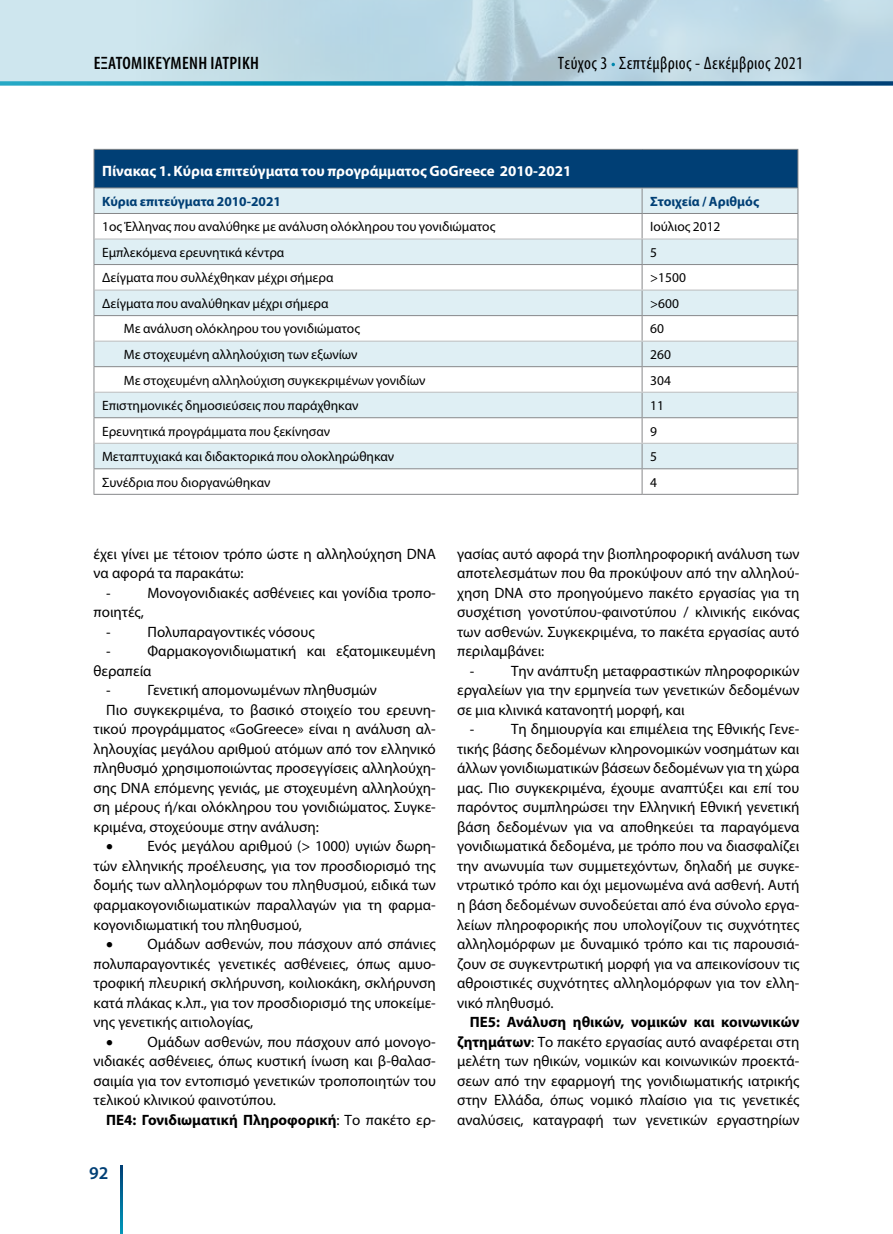
<style>
.page{position:relative;width:893px;height:1234px;background:#fff}
.page>*{position:absolute;margin:0;border:0;box-sizing:border-box;transform-origin:0 0}
.t1{font:condensed 18px "Myriad Pro";letter-spacing:.02em;color:#000}
.t2{font:600 condensed 18px "Myriad Pro";letter-spacing:.02em;color:#000}
.t3{font:600 18px "Myriad Pro";color:#003f75}
.t4{font:15px/19.5px "Myriad Pro";color:#000;text-align:justify}
.t5{font:700 15px "Myriad Pro";color:#fff}
.t6{font:700 15px "Myriad Pro";color:#000}
.t7{font:15px "Calibri";color:#000}
.t8{font:13.5px "Myriad Pro";color:#000}
.t9{font:700 13.5px "Myriad Pro";color:#003f75}
.s1{color:#fff}
.s2{font-weight:400}
.s3{font-weight:700}
</style>
<div class="page">
<svg style="left:0;top:81px;width:893px;height:4px;background:#137fa6"></svg>
<svg style="left:121px;top:1165px;width:2px;height:68px"></svg>
<div style="left:94px;top:149px;width:704px;height:39px;background:#003f75"></div>
<svg style="left:95px;top:188px;width:702px;height:280px;fill:#dfeff4"></svg>
<hr style="left:94px;top:149px;width:548px;height:1px;background:#898a8c">
<hr style="left:642px;top:149px;width:156px;height:1px;background:#898a8c">
<hr style="left:94px;top:187px;width:548px;height:1px;background:#898a8c">
<hr style="left:642px;top:187px;width:155px;height:1px;background:#898a8c">
<hr style="left:94px;top:150px;width:1px;height:38px;background:#87888a">
<hr style="left:797px;top:150px;width:1px;height:38px;background:#87888a">
<hr style="left:94px;top:213px;width:548px;height:1px;background:#87888a">
<hr style="left:642px;top:213px;width:156px;height:1px;background:#87888a">
<hr style="left:94px;top:238px;width:548px;height:1px;background:#bbbcbd">
<hr style="left:642px;top:238px;width:155px;height:1px;background:#bbbcbd">
<hr style="left:94px;top:264px;width:548px;height:1px;background:#87888a">
<hr style="left:642px;top:264px;width:156px;height:1px;background:#87888a">
<hr style="left:94px;top:289px;width:548px;height:1px;background:#bbbcbd">
<hr style="left:642px;top:289px;width:155px;height:1px;background:#bbbcbd">
<hr style="left:94px;top:315px;width:548px;height:1px;background:#87888a">
<hr style="left:642px;top:315px;width:156px;height:1px;background:#87888a">
<hr style="left:94px;top:340px;width:548px;height:1px;background:#bbbcbd">
<hr style="left:642px;top:340px;width:155px;height:1px;background:#bbbcbd">
<hr style="left:94px;top:366px;width:548px;height:1px;background:#87888a">
<hr style="left:642px;top:366px;width:156px;height:1px;background:#87888a">
<hr style="left:94px;top:391px;width:548px;height:1px;background:#bbbcbd">
<hr style="left:642px;top:391px;width:155px;height:1px;background:#bbbcbd">
<hr style="left:94px;top:417px;width:548px;height:1px;background:#87888a">
<hr style="left:642px;top:417px;width:156px;height:1px;background:#87888a">
<hr style="left:94px;top:443px;width:548px;height:1px;background:#bbbcbd">
<hr style="left:642px;top:443px;width:155px;height:1px;background:#bbbcbd">
<svg style="left:94px;top:188px;width:1px;height:306px"></svg>
<hr style="left:94px;top:468px;width:548px;height:1px;background:#87888a">
<hr style="left:642px;top:468px;width:156px;height:1px;background:#87888a">
<svg style="left:642px;top:188px;width:1px;height:306px"></svg>
<svg style="left:797px;top:188px;width:1px;height:306px"></svg>
<hr style="left:94px;top:494px;width:548px;height:1px;background:#87888a">
<hr style="left:642px;top:494px;width:156px;height:1px;background:#87888a">
<p class="t2" style="left:94px;top:52px;width:167px">ΕΞΑΤΟΜΙΚΕΥΜΈΝΗ ΙΑΤΡΙΚΉ</p>
<p class="t1" style="left:558px;top:52px;width:247px">Τεύχος 3 <span class="s1">•</span> Σεπτέμβριος - Δεκέμβριος 2021</p>
<p class="t5" style="left:102px;top:161px;width:471px">Πίνακας 1. Κύρια επιτεύγματα του προγράμματος GoGreece 2010-2021</p>
<p class="t9" style="left:102px;top:192px;width:181px">Κύρια επιτεύγματα 2010-2021</p>
<p class="t9" style="left:650px;top:192px;width:110px">Στοιχεία / Αριθμός</p>
<p class="t8" style="left:102px;top:218px;width:395px">1ος Έλληνας που αναλύθηκε με ανάλυση ολόκληρου του γονιδιώματος</p>
<p class="t8" style="left:650px;top:218px;width:72px">Ιούλιος 2012</p>
<p class="t8" style="left:102px;top:244px;width:184px">Εμπλεκόμενα ερευνητικά κέντρα</p>
<p class="t8" style="left:650px;top:244px;width:8px">5</p>
<p class="t8" style="left:102px;top:269px;width:233px">Δείγματα που συλλέχθηκαν μέχρι σήμερα</p>
<p class="t8" style="left:650px;top:269px;width:37px">&gt;1500</p>
<p class="t8" style="left:102px;top:295px;width:228px">Δείγματα που αναλύθηκαν μέχρι σήμερα</p>
<p class="t8" style="left:650px;top:295px;width:30px">&gt;600</p>
<p class="t8" style="left:124px;top:320px;width:238px">Με ανάλυση ολόκληρου του γονιδιώματος</p>
<p class="t8" style="left:650px;top:320px;width:15px">60</p>
<p class="t8" style="left:124px;top:346px;width:235px">Με στοχευμένη αλληλούχιση των εξωνίων</p>
<p class="t8" style="left:650px;top:346px;width:22px">260</p>
<p class="t8" style="left:124px;top:371px;width:303px">Με στοχευμένη αλληλούχιση συγκεκριμένων γονιδίων</p>
<p class="t8" style="left:650px;top:371px;width:22px">304</p>
<p class="t8" style="left:102px;top:397px;width:258px">Επιστημονικές δημοσιεύσεις που παράχθηκαν</p>
<p class="t8" style="left:650px;top:397px;width:15px">11</p>
<p class="t8" style="left:102px;top:422px;width:230px">Ερευνητικά προγράμματα που ξεκίνησαν</p>
<p class="t8" style="left:650px;top:422px;width:8px">9</p>
<p class="t8" style="left:102px;top:448px;width:294px">Μεταπτυχιακά και διδακτορικά που ολοκληρώθηκαν</p>
<p class="t8" style="left:650px;top:448px;width:8px">5</p>
<p class="t8" style="left:102px;top:473px;width:170px">Συνέδρια που διοργανώθηκαν</p>
<p class="t8" style="left:650px;top:473px;width:8px">4</p>
<p class="t4" style="left:94px;top:543px;width:344px">έχει γίνει με τέτοιον τρόπο ώστε η αλληλούχηση DNA να αφορά τα παρακάτω:</p>
<p class="t7" style="left:106px;top:582px;width:6px">-</p>
<p class="t4" style="left:148px;top:582px;width:290px">Μονογονιδιακές ασθένειες και γονίδια τροπο-</p>
<p class="t4" style="left:94px;top:602px;width:52px">ποιητές,</p>
<p class="t7" style="left:106px;top:621px;width:6px">-</p>
<p class="t4" style="left:148px;top:621px;width:169px">Πολυπαραγοντικές νόσους</p>
<p class="t7" style="left:106px;top:640px;width:6px">-</p>
<p class="t4" style="left:94px;top:641px;width:344px;text-indent:54px">Φαρμακογονιδιωματική και εξατομικευμένη θεραπεία</p>
<p class="t7" style="left:106px;top:679px;width:6px">-</p>
<p class="t4" style="left:148px;top:680px;width:231px">Γενετική απομονωμένων πληθυσμών</p>
<p class="t4" style="left:106px;top:699px;width:331px">Πιο συγκεκριμένα, το βασικό στοιχείο του ερευνη-</p>
<p class="t4" style="left:94px;top:719px;width:344px">τικού προγράμματος «GoGreece» είναι η ανάλυση αλ-</p>
<p class="t4" style="left:94px;top:738px;width:344px">ληλουχίας μεγάλου αριθμού ατόμων από τον ελληνικό</p>
<p class="t4" style="left:94px;top:758px;width:344px">πληθυσμό χρησιμοποιώντας προσεγγίσεις αλληλούχη-</p>
<p class="t4" style="left:94px;top:777px;width:344px">σης DNA επόμενης γενιάς, με στοχευμένη αλληλούχη-</p>
<p class="t4" style="left:94px;top:797px;width:344px">ση μέρους ή/και ολόκληρου του γονιδιώματος. Συγκε-</p>
<p class="t4" style="left:94px;top:816px;width:227px">κριμένα, στοχεύουμε στην ανάλυση:</p>
<p class="t4" style="left:94px;top:836px;width:344px;text-indent:13px">• Ενός μεγάλου αριθμού (&gt; 1000) υγιών δωρη&shy;τών ελληνικής προέλευσης, για τον προσδιορισμό της δομής των αλληλομόρφων του πληθυσμού, ειδικά των φαρμακογονιδιωματικών παραλλαγών για τη φαρμα&shy;κογονιδιωματική του πληθυσμού,</p>
<p class="t4" style="left:94px;top:933px;width:344px;text-indent:13px">• Ομάδων ασθενών, που πάσχουν από σπάνιες πολυπαραγοντικές γενετικές ασθένειες, όπως αμυο&shy;τροφική πλευρική σκλήρυνση, κοιλιοκάκη, σκλήρυνση κατά πλάκας κ.λπ., για τον προσδιορισμό της υποκείμε&shy;νης γενετικής αιτιολογίας,</p>
<p class="t4" style="left:94px;top:1031px;width:344px;text-indent:13px">• Ομάδων ασθενών, που πάσχουν από μονογο&shy;νιδιακές ασθένειες, όπως κυστική ίνωση και β-θαλασ&shy;σαιμία για τον εντοπισμό γενετικών τροποποιητών του τελικού κλινικού φαινοτύπου.</p>
<p class="t6" style="left:106px;top:1109px;width:331px">ΠΕ4: Γονιδιωματική Πληροφορική<span class="s2">: Το πακέτο ερ-</span></p>
<p class="t3" style="left:89px;top:1161px;width:21px">92</p>
<p class="t4" style="left:457px;top:543px;width:344px">γασίας αυτό αφορά την βιοπληροφορική ανάλυση των αποτελεσμάτων που θα προκύψουν από την αλληλού&shy;χηση DNA στο προηγούμενο πακέτο εργασίας για τη συσχέτιση γονοτύπου-φαινοτύπου / κλινικής εικόνας των ασθενών. Συγκεκριμένα, το πακέτα εργασίας αυτό περιλαμβάνει:</p>
<p class="t7" style="left:470px;top:660px;width:6px">-</p>
<p class="t4" style="left:457px;top:660px;width:344px;text-indent:54px">Την ανάπτυξη μεταφραστικών πληροφορικών εργαλείων για την ερμηνεία των γενετικών δεδομένων σε μια κλινικά κατανοητή μορφή, και</p>
<p class="t7" style="left:470px;top:718px;width:6px">-</p>
<p class="t4" style="left:457px;top:719px;width:344px;text-indent:54px">Τη δημιουργία και επιμέλεια της Εθνικής Γενε&shy;τικής βάσης δεδομένων κληρονομικών νοσημάτων και άλλων γονιδιωματικών βάσεων δεδομένων για τη χώρα μας. Πιο συγκεκριμένα, έχουμε αναπτύξει και επί του παρόντος συμπληρώσει την Ελληνική Εθνική γενετική βάση δεδομένων για να αποθηκεύει τα παραγόμενα γονιδιωματικά δεδομένα, με τρόπο που να διασφαλίζει την ανωνυμία των συμμετεχόντων, δηλαδή με συγκε&shy;ντρωτικό τρόπο και όχι μεμονωμένα ανά ασθενή. Αυτή η βάση δεδομένων συνοδεύεται από ένα σύνολο εργα&shy;λείων πληροφορικής που υπολογίζουν τις συχνότητες αλληλομόρφων με δυναμικό τρόπο και τις παρουσιά&shy;ζουν σε συγκεντρωτική μορφή για να απεικονίσουν τις αθροιστικές συχνότητες αλληλομόρφων για τον ελλη&shy;νικό πληθυσμό.</p>
<p class="t4" style="left:457px;top:1011px;width:344px;text-indent:13px"><span class="s3">ΠΕ5: Ανάλυση ηθικών, νομικών και κοινωνικών ζητημάτων</span>: Το πακέτο εργασίας αυτό αναφέρεται στη μελέτη των ηθικών, νομικών και κοινωνικών προεκτά&shy;σεων από την εφαρμογή της γονιδιωματικής ιατρικής στην Ελλάδα, όπως νομικό πλαίσιο για τις γενετικές αναλύσεις, καταγραφή των γενετικών εργαστηρίων</p>
</div>
